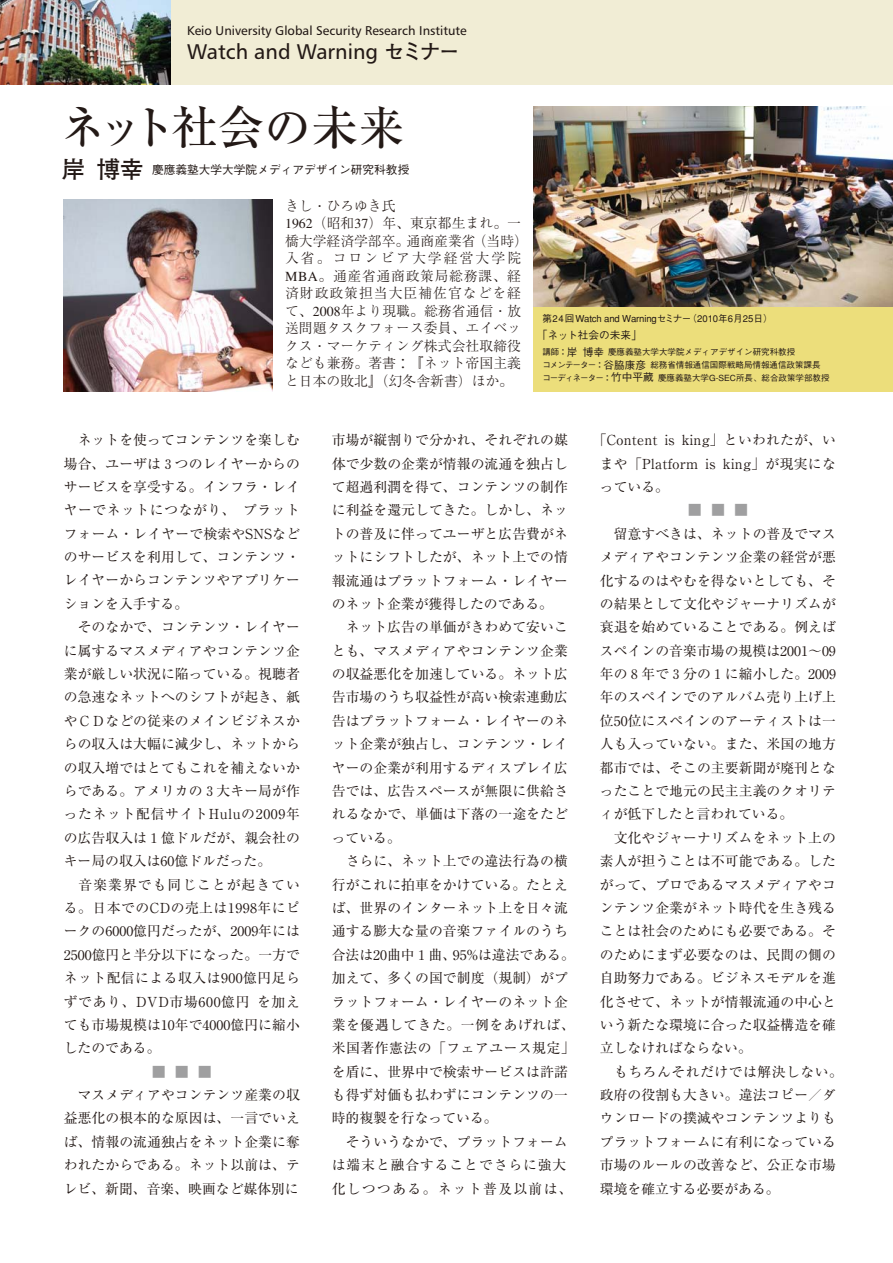
<style>
.page{position:relative;width:893px;height:1263px;background:#fff}
.page>*{position:absolute;margin:0;border:0;box-sizing:border-box;transform-origin:0 0}
.t1{font:46.8px "Ryumin Medium 83 pv RKSJ H";letter-spacing:-.025em;color:#231916}
.t2{font:21.3px "Humanist 777 BT Roman B";color:#231916}
.t3{font:13.8px/23.4px "Ryumin regular 83 pv RKSJ H";letter-spacing:.005em;color:#231916;text-align:justify}
.t4{font:13.8px/17.5px "Ryumin Light 83 pv RKSJ H";letter-spacing:.005em;color:#231916}
.t5{font:13.8px/23.4px "Ryumin regular 83 pv RKSJ H";letter-spacing:.065em;color:#231916}
.t6{font:13.8px "Ryumin regular 83 pv RKSJ H";color:#9f9fa0}
.t7{font:12.75px "Humanist 777 BT Roman B";color:#231916}
.t8{font:11.7px "Gothic BBB Medium 83 pv RKSJ H";color:#231916}
.t9{font:10.65px "Gothic BBB Medium 83 pv RKSJ H";color:#231916}
.t10{font:9.6px "Gothic BBB Medium 83 pv RKSJ H";letter-spacing:-.015em;color:#231916}
.t11{font:8.55px/12.8px "Gothic BBB Medium 83 pv RKSJ H";color:#231916}
.s1{font-family:"Futo Go B101 Bold 83 pv RKSJ H";font-size:20.25px}
.s2{font-family:"Futo Go B101 Bold 83 pv RKSJ H";font-size:23.4px}
.s3{font-size:10.65px}
</style>
<div class="page">
<div style="left:534px;top:306px;width:358px;height:85px;background:#ecde7b"></div>
<div style="left:0;top:0;width:892px;height:85px;background:#f1edd5"></div>
<img style="left:0;top:0;width:170px;height:85px">
<img style="left:64px;top:200px;width:208px;height:191px">
<img style="left:534px;top:106px;width:358px;height:200px">
<p class="t7" style="left:187px;top:24px;width:281px">Keio University Global Security Research Institute</p>
<h2 class="t2" style="left:187px;top:41px;width:274px">Watch and Warning <span class="s1">セミナー</span></h2>
<h1 class="t1" style="left:60px;top:110px;width:346px">ネット社会の未来</h1>
<p class="t8" style="left:62px;top:166px;width:349px"><span class="s2">岸博幸</span> 慶應義塾大学大学院メディアデザイン研究科教授</p>
<p class="t4" style="left:285px;top:198px;width:244px">きし・ひろゆき氏<br>1962（昭和37）年、東京都生まれ。一橋大学経済学部卒。通商産業省（当時）入省。コロンビア大学経営大学院<br>MBA。通産省通商政策局総務課、経済財政政策担当大臣補佐官などを経て、2008年より現職。総務省通信・放送問題タスクフォース委員、エイベックス・マーケティング株式会社取締役なども兼務。著書：『ネット帝国主義と日本の敗北』（幻冬舎新書）ほか。</p>
<p class="t10" style="left:542px;top:315px;width:232px">第24回Watch and Warningセミナー（2010年6月25日）</p>
<p class="t9" style="left:537px;top:331px;width:106px">「ネット社会の未来」</p>
<p class="t11" style="left:542px;top:347px;width:289px">講師：<span class="s3">岸博幸</span>慶應義塾大学大学院メディアデザイン研究科教授<br>コメンテーター：<span class="s3">谷脇康彦</span>総務省情報通信国際戦略局情報通信政策課長コーディネーター：<span class="s3">竹中平蔵</span>慶應義塾大学G-SEC所長、総合政策学部教授</p>
<p class="t3" style="left:64px;top:430px;width:237px;text-indent:14px">ネットを使ってコンテンツを楽しむ場合、ユーザは３つのレイヤーからのサービスを享受する。インフラ・レイヤーでネットにつながり、プラットフォーム・レイヤーで検索やSNSなどのサービスを利用して、コンテンツ・レイヤーからコンテンツやアプリケーションを入手する。</p>
<p class="t3" style="left:64px;top:617px;width:237px;text-indent:14px">そのなかで、コンテンツ・レイヤーに属するマスメディアやコンテンツ企業が厳しい状況に陥っている。視聴者の急速なネットへのシフトが起き、紙やＣＤなどの従来のメインビジネスからの収入は大幅に減少し、ネットからの収入増ではとてもこれを補えないからである。アメリカの３大キー局が作ったネット配信サイトHuluの2009年の広告収入は１億ドルだが、親会社のキー局の収入は60億ドルだった。</p>
<p class="t3" style="left:64px;top:874px;width:238px;text-indent:15px">音楽業界でも同じことが起きている。日本でのCDの売上は1998年にピークの6000億円だったが、2009年には2500億円と半分以下になった。一方でネット配信による収入は900億円足らずであり、DVD市場600億円を加えても市場規模は10年で4000億円に縮小したのである。</p>
<p class="t6" style="left:152px;top:1066px;width:61px">■■■</p>
<p class="t3" style="left:64px;top:1085px;width:237px;text-indent:14px">マスメディアやコンテンツ産業の収益悪化の根本的な原因は、一言でいえば、情報の流通独占をネット企業に奪われたからである。ネット以前は、テレビ、新聞、音楽、映画など媒体別に</p>
<p class="t3" style="left:332px;top:430px;width:237px">市場が縦割りで分かれ、それぞれの媒体で少数の企業が情報の流通を独占して超過利潤を得て、コンテンツの制作に利益を還元してきた。しかし、ネットの普及に伴ってユーザと広告費がネットにシフトしたが、ネット上での情報流通はプラットフォーム・レイヤーのネット企業が獲得したのである。</p>
<p class="t3" style="left:332px;top:617px;width:237px;text-indent:14px">ネット広告の単価がきわめて安いことも、マスメディアやコンテンツ企業の収益悪化を加速している。ネット広告市場のうち収益性が高い検索連動広告はプラットフォーム・レイヤーのネット企業が独占し、コンテンツ・レイヤーの企業が利用するディスプレイ広告では、広告スペースが無限に供給されるなかで、単価は下落の一途をたどっている。</p>
<p class="t3" style="left:332px;top:851px;width:244px;text-align:left;text-indent:14px">さらに、ネット上での違法行為の横行がこれに拍車をかけている。たとえば、世界のインターネット上を日々流通する膨大な量の音楽ファイルのうち合法は20曲中１曲、95%は違法である。加えて、多くの国で制度（規制）がプラットフォーム・レイヤーのネット企業を優遇してきた。一例をあげれば、米国著作憲法の「フェアユース規定」を盾に、世界中で検索サービスは許諾も得ず対価も払わずにコンテンツの一時的複製を行なっている。</p>
<p class="t5" style="left:332px;top:1132px;width:242px;text-indent:14px">そういうなかで、プラットフォームは端末と融合することでさらに強大化しつつある。ネット普及以前は、</p>
<p class="t3" style="left:600px;top:430px;width:238px;text-indent:-7px">「Content is king」といわれたが、いまや「Platform is king」が現実になっている。</p>
<p class="t6" style="left:688px;top:505px;width:61px">■■■</p>
<p class="t3" style="left:600px;top:524px;width:238px;text-indent:14px">留意すべきは、ネットの普及でマスメディアやコンテンツ企業の経営が悪化するのはやむを得ないとしても、その結果として文化やジャーナリズムが衰退を始めていることである。例えばスペインの音楽市場の規模は2001～09年の８年で３分の１に縮小した。2009年のスペインでのアルバム売り上げ上位50位にスペインのアーティストは一人も入っていない。また、米国の地方都市では、そこの主要新聞が廃刊となったことで地元の民主主義のクオリティが低下したと言われている。</p>
<p class="t3" style="left:600px;top:828px;width:238px;text-indent:14px">文化やジャーナリズムをネット上の素人が担うことは不可能である。したがって、プロであるマスメディアやコンテンツ企業がネット時代を生き残ることは社会のためにも必要である。そのためにまず必要なのは、民間の側の自助努力である。ビジネスモデルを進化させて、ネットが情報流通の中心という新たな環境に合った収益構造を確立しなければならない。</p>
<p class="t3" style="left:600px;top:1062px;width:244px;text-align:left;text-indent:14px">もちろんそれだけでは解決しない。政府の役割も大きい。違法コピー／ダウンロードの撲滅やコンテンツよりもプラットフォームに有利になっている市場のルールの改善など、公正な市場環境を確立する必要がある。</p>
</div>
